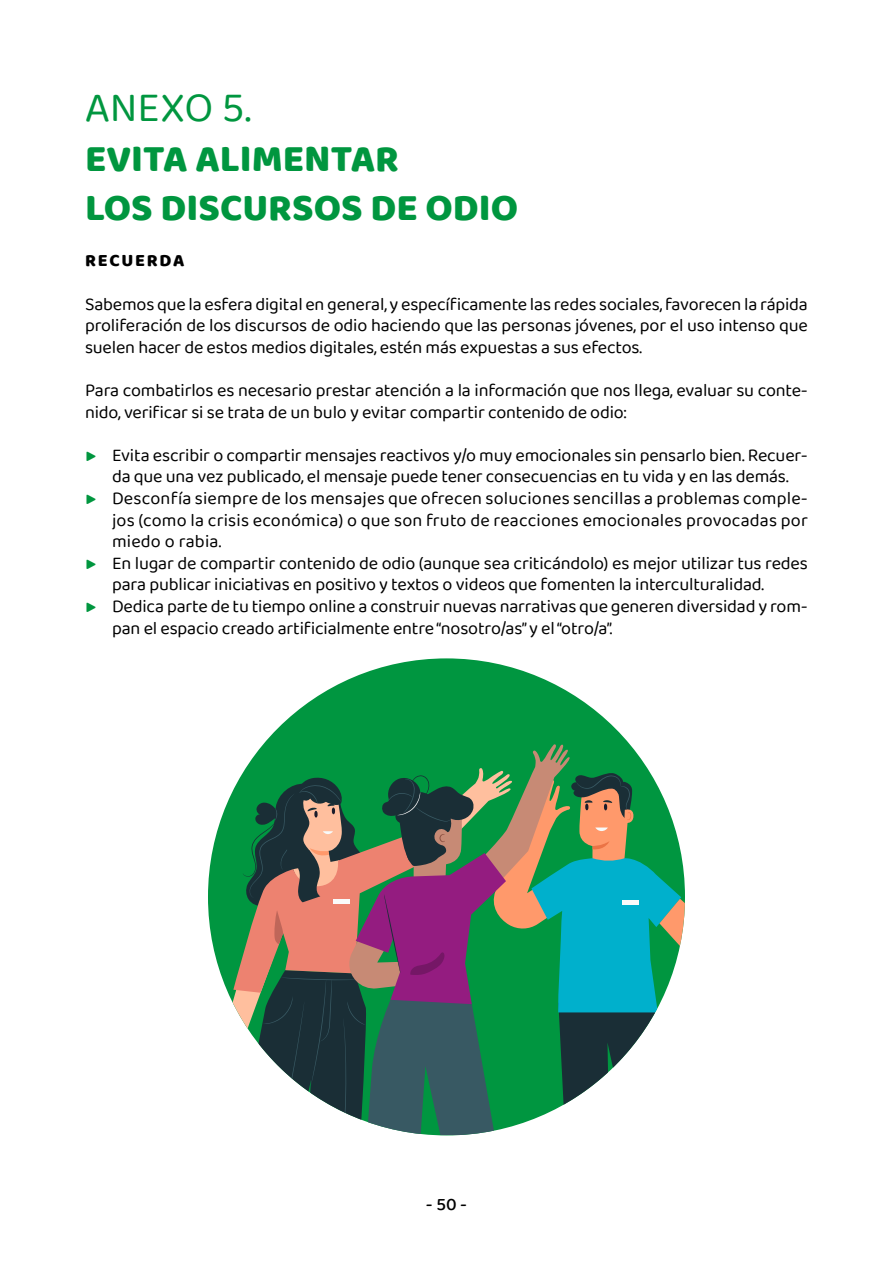
<style>
.page{position:relative;width:893px;height:1263px;background:#fff}
.page>*{position:absolute;margin:0;border:0;box-sizing:border-box;transform-origin:0 0}
.t1{font:42px "Baloo Da 2";color:#00963f}
.t2{font:800 39px/49.5px "Baloo Da 2";color:#00963f}
.t3{font:18px/21.6px "Baloo Da 2";letter-spacing:-.01em;color:#000;text-align:justify}
.t4{font:18px "Baloo Da 2";letter-spacing:.01em;color:#000}
.t5{font:800 18px "Baloo Da 2";letter-spacing:.1em;color:#000}
.t6{font:500 18px "Baloo Da 2";color:#000}
.s1{color:#00963f}
</style>
<div class="page">
<div style="left:208px;top:658px;width:477px;height:477px;background:#009640;border-radius:50%"></div>
<svg style="left:208px;top:744px;width:477px;height:391px"></svg>
<hr style="left:622px;top:901px;width:17px;height:4px;background:#fafafa">
<hr style="left:333px;top:899px;width:16px;height:4px;background:#fafafa">
<h1 class="t1" style="left:85px;top:82px;width:168px">ANEXO 5.</h1>
<h2 class="t2" style="left:85px;top:133px;width:435px">EVITA ALIMENTAR<br>LOS DISCURSOS DE ODIO</h2>
<p class="t5" style="left:85px;top:250px;width:101px">RECUERDA</p>
<p class="t3" style="left:85px;top:293px;width:724px">Sabemos que la esfera digital en general, y específicamente las redes sociales, favorecen la rápida proliferación de los discursos de odio haciendo que las personas jóvenes, por el uso intenso que suelen hacer de estos medios digitales, estén más expuestas a sus efectos.</p>
<p class="t3" style="left:85px;top:379px;width:724px">Para combatirlos es necesario prestar atención a la información que nos llega, evaluar su conte&shy;nido, verificar si se trata de un bulo y evitar compartir contenido de odio:</p>
<p class="t3" style="left:85px;top:444px;width:724px"><span class="s1">▶</span> Evita escribir o compartir mensajes reactivos y/o muy emocionales sin pensarlo bien. Recuer-</p>
<p class="t3" style="left:112px;top:465px;width:678px">da que una vez publicado, el mensaje puede tener consecuencias en tu vida y en las demás.</p>
<p class="t4" style="left:85px;top:487px;width:724px"><span class="s1">▶</span> Desconfía siempre de los mensajes que ofrecen soluciones sencillas a problemas comple-</p>
<p class="t4" style="left:112px;top:509px;width:697px">jos (como la crisis económica) o que son fruto de reacciones emocionales provocadas por</p>
<p class="t4" style="left:112px;top:530px;width:111px">miedo o rabia.</p>
<p class="t3" style="left:85px;top:552px;width:724px"><span class="s1">▶</span> En lugar de compartir contenido de odio (aunque sea criticándolo) es mejor utilizar tus redes</p>
<p class="t3" style="left:112px;top:573px;width:653px">para publicar iniciativas en positivo y textos o videos que fomenten la interculturalidad.</p>
<p class="t3" style="left:85px;top:595px;width:724px"><span class="s1">▶</span> Dedica parte de tu tiempo online a construir nuevas narrativas que generen diversidad y rom-</p>
<p class="t3" style="left:112px;top:617px;width:502px">pan el espacio creado artificialmente entre “nosotro/as” y el “otro/a”.</p>
<p class="t6" style="left:426px;top:1193px;width:43px">- 50 -</p>
</div>
